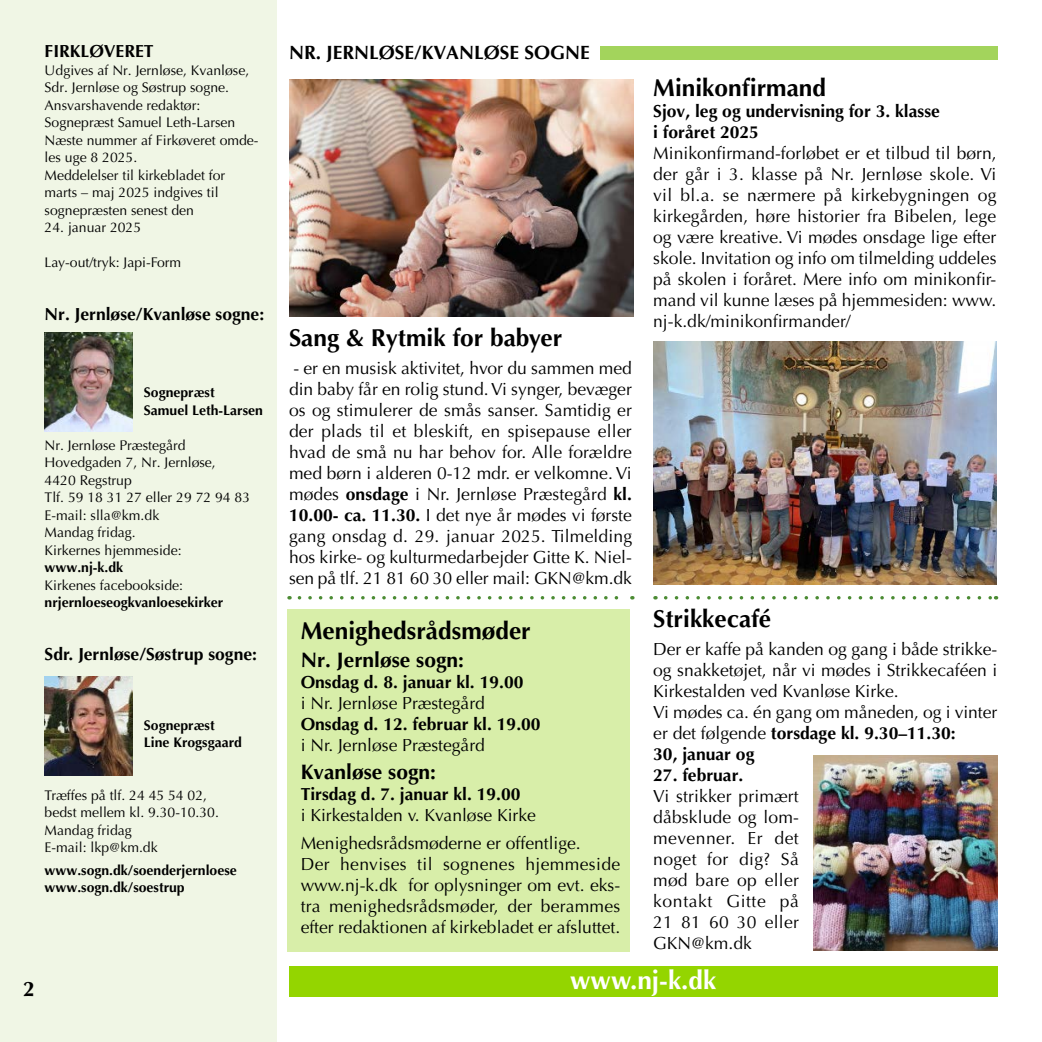
<style>
.page{position:relative;width:1042px;height:1042px;background:#fff}
.page>*{position:absolute;margin:0;border:0;box-sizing:border-box;transform-origin:0 0}
.t1{font:700 26.25px "Optima";color:#fff}
.t2{font:700 24.5px "Optima";color:#000}
.t3{font:700 21px "Optima";color:#000}
.t4{font:700 19.25px "Optima";color:#000}
.t5{font:17.5px/21px "Optima";color:#000;text-align:justify}
.t6{font:700 17.5px/21px "Optima";color:#000}
.t7{font:14px/17.5px "Optima";color:#000}
.t8{font:700 14px/17.5px "Optima";color:#000}
.t9{font:14px "Optima";color:#000}
.s1{font-weight:700}
</style>
<div class="page">
<div style="left:0;top:0;width:277px;height:1042px;background:#f0f6e5"></div>
<img style="left:45px;top:332px;width:88px;height:99px">
<div style="left:600px;top:46px;width:397px;height:14px;background:#a3d45c"></div>
<div style="left:289px;top:965px;width:708px;height:31px;background:#94d500"></div>
<div style="left:287px;top:609px;width:343px;height:342px;background:#d8eea9"></div>
<img style="left:45px;top:676px;width:88px;height:99px">
<svg style="left:299px;top:596px;width:334px;height:3px"></svg>
<svg style="left:665px;top:596px;width:331px;height:3px"></svg>
<img style="left:289px;top:79px;width:344px;height:237px">
<img style="left:653px;top:341px;width:343px;height:243px">
<img style="left:814px;top:755px;width:183px;height:195px">
<p class="t6" style="left:45px;top:41px;width:110px">FIRKLØVERET</p>
<p class="t7" style="left:45px;top:62px;width:215px">Udgives af Nr. Jernløse, Kvanløse,<br>Sdr. Jernløse og Søstrup sogne.<br>Ansvarshavende redaktør:<br>Sognepræst Samuel Leth-Larsen<br>Næste nummer af Firkøveret omde&shy;les uge 8 2025.<br>Meddelelser til kirkebladet for marts – maj 2025 indgives til sognepræsten senest den</p>
<p class="t7" style="left:45px;top:219px;width:98px">24. januar 2025</p>
<p class="t7" style="left:45px;top:254px;width:138px">Lay-out/tryk: Japi-Form</p>
<p class="t6" style="left:45px;top:304px;width:221px">Nr. Jernløse/Kvanløse sogne:</p>
<p class="t8" style="left:144px;top:384px;width:121px">Sognepræst<br>Samuel Leth-Larsen</p>
<p class="t7" style="left:45px;top:436px;width:207px">Nr. Jernløse Præstegård<br>Hovedgaden 7, Nr. Jernløse,<br>4420 Regstrup<br>Tlf. 59 18 31 27 eller 29 72 94 83<br>E-mail: slla@km.dk<br>Mandag fridag.<br>Kirkernes hjemmeside:</p>
<p class="t8" style="left:45px;top:559px;width:80px">www.nj-k.dk</p>
<p class="t9" style="left:45px;top:577px;width:140px">Kirkenes facebookside:</p>
<p class="t8" style="left:45px;top:594px;width:180px">nrjernloeseogkvanloesekirker</p>
<p class="t6" style="left:45px;top:643px;width:214px">Sdr. Jernløse/Søstrup sogne:</p>
<p class="t8" style="left:144px;top:716px;width:100px">Sognepræst<br>Line Krogsgaard</p>
<p class="t7" style="left:45px;top:786px;width:176px">Træffes på tlf. 24 45 54 02, bedst mellem kl. 9.30-10.30.<br>Mandag fridag<br>E-mail: lkp@km.dk</p>
<p class="t8" style="left:45px;top:861px;width:194px">www.sogn.dk/soenderjernloese www.sogn.dk/soestrup</p>
<p class="t3" style="left:23px;top:976px;width:13px">2</p>
<p class="t4" style="left:289px;top:41px;width:302px">NR. JERNLØSE/KVANLØSE SOGNE</p>
<h2 class="t2" style="left:289px;top:323px;width:275px">Sang &amp; Rytmik for babyer</h2>
<p class="t5" style="left:289px;top:358px;width:345px">- er en musisk aktivitet, hvor du sammen med din baby får en rolig stund. Vi synger, bevæger os og stimulerer de smås sanser. Samtidig er der plads til et bleskift, en spisepause eller hvad de små nu har behov for. Alle forældre med børn i alderen 0-12 mdr. er velkomne. Vi mødes <span class="s1">onsdage</span> i Nr. Jernløse Præstegård <span class="s1">kl.<br>10.00- ca. 11.30.</span> I det nye år mødes vi første gang onsdag d. 29. januar 2025. Tilmelding hos kirke- og kulturmedarbejder Gitte K. Niel&shy;sen på tlf. 21 81 60 30 eller mail: GKN@km.dk</p>
<h2 class="t2" style="left:301px;top:616px;width:232px">Menighedsrådsmøder</h2>
<p class="t3" style="left:301px;top:648px;width:165px">Nr. Jernløse sogn:</p>
<p class="t6" style="left:301px;top:672px;width:224px">Onsdag d. 8. januar kl. 19.00</p>
<p class="t5" style="left:301px;top:693px;width:186px">i Nr. Jernløse Præstegård</p>
<p class="t6" style="left:301px;top:714px;width:241px">Onsdag d. 12. februar kl. 19.00</p>
<p class="t5" style="left:301px;top:735px;width:186px">i Nr. Jernløse Præstegård</p>
<p class="t3" style="left:301px;top:760px;width:137px">Kvanløse sogn:</p>
<p class="t6" style="left:301px;top:784px;width:221px">Tirsdag d. 7. januar kl. 19.00</p>
<p class="t5" style="left:301px;top:801px;width:282px;line-height:28px">i Kirkestalden v. Kvanløse Kirke<br>Menighedsrådsmøderne er offentlige.</p>
<p class="t5" style="left:301px;top:854px;width:321px">Der henvises til sognenes hjemmeside www.nj-k.dk for oplysninger om evt. eks&shy;tra menighedsrådsmøder, der berammes efter redaktionen af kirkebladet er afsluttet.</p>
<h2 class="t2" style="left:653px;top:73px;width:174px">Minikonfirmand</h2>
<p class="t6" style="left:653px;top:100px;width:288px">Sjov, leg og undervisning for 3. klasse i foråret 2025</p>
<p class="t5" style="left:653px;top:142px;width:345px">Minikonfirmand-forløbet er et tilbud til børn, der går i 3. klasse på Nr. Jernløse skole. Vi vil bl.a. se nærmere på kirkebygningen og kirkegården, høre historier fra Bibelen, lege og være kreative. Vi mødes onsdage lige efter skole. Invitation og info om tilmelding uddeles på skolen i foråret. Mere info om minikonfir&shy;mand vil kunne læses på hjemmesiden: www. nj-k.dk/minikonfirmander/</p>
<h2 class="t2" style="left:653px;top:605px;width:119px">Strikkecafé</h2>
<p class="t5" style="left:653px;top:639px;width:346px;text-align:left">Der er kaffe på kanden og gang i både strikke&shy;og snakketøjet, når vi mødes i Strikkecaféen i Kirkestalden ved Kvanløse Kirke.<br>Vi mødes ca. én gang om måneden, og i vinter er det følgende <span class="s1">torsdage kl. 9.30–11.30:<br>30, januar og</span></p>
<p class="t6" style="left:653px;top:765px;width:92px">27. februar.</p>
<p class="t5" style="left:653px;top:786px;width:147px">Vi strikker primært dåbsklude og lom&shy;mevenner. Er det noget for dig? Så mød bare op eller kontakt Gitte på 21 81 60 30 eller GKN@km.dk</p>
<h1 class="t1" style="left:570px;top:964px;width:147px">www.nj-k.dk</h1>
</div>
